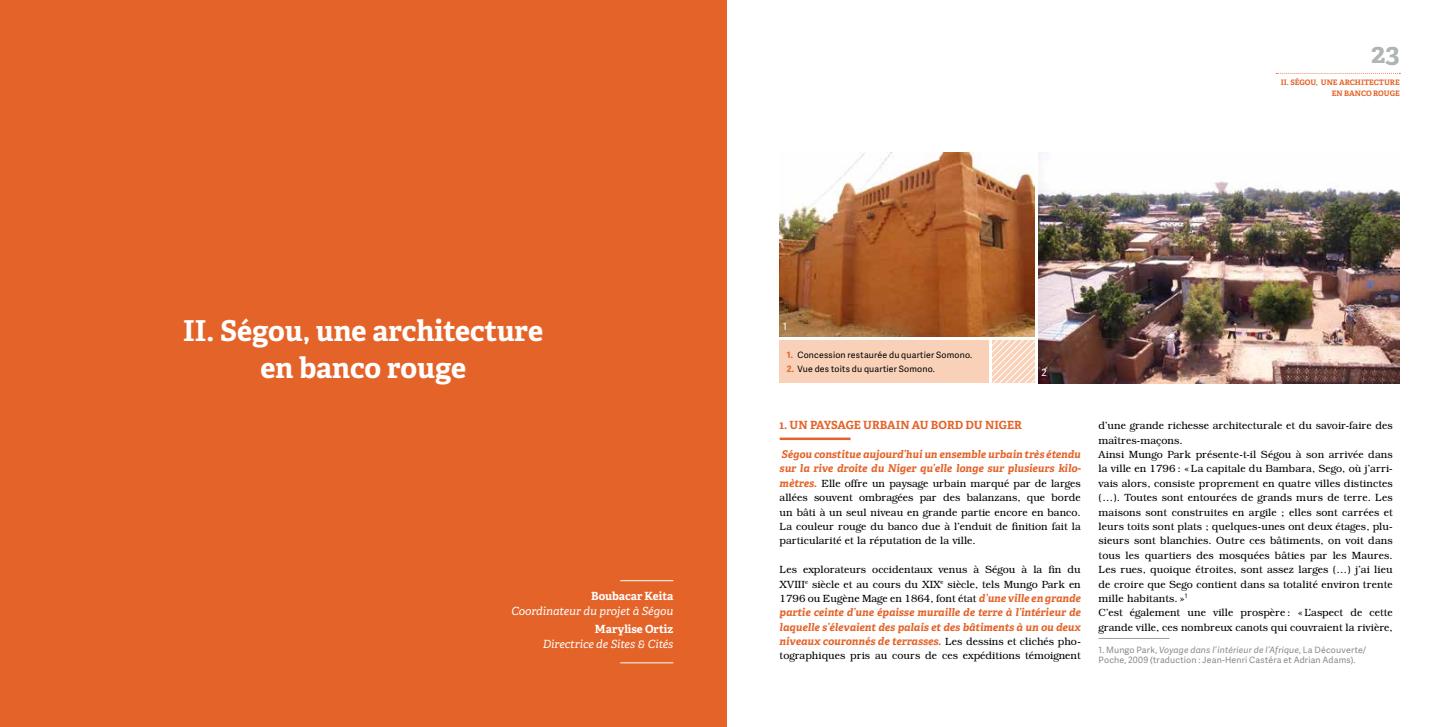
<style>
.page{position:relative;width:1453px;height:727px;background:#fff}
.page>*{position:absolute;margin:0;border:0;box-sizing:border-box;transform-origin:0 0}
.t1{font:700 28.75px/37.5px "Adelle Basic";letter-spacing:-.005em;color:#fff;text-align:center}
.t2{font:700 27.5px "Adelle Basic";color:#b1b4b4}
.t3{font:italic 11.25px "Adelle Basic";color:#fff}
.t4{font:700 11.25px "Adelle Basic";color:#e46329}
.t5{font:700 11.25px "Adelle Basic";color:#fff}
.t6{font:300 10.62px/14.4px "Bookman IT Cby BT";letter-spacing:.005em;color:#000;text-align:justify}
.t7{font:italic 700 10.62px/14.4px "Adelle Basic";color:#e46329}
.t8{font:10px "Adelle Sans";color:#fff}
.t9{font:8.75px/10.5px "Adelle Sans";letter-spacing:.02em;color:#878988}
.t10{font:8.75px "Adelle Sans";letter-spacing:.02em;color:#000}
.t11{font:700 7.5px/11.2px "Adelle Basic";color:#e46329;text-align:right}
.s1{font-weight:700;color:#e46329}
.s2{font-family:"Adelle Basic";font-weight:700;font-style:italic;color:#e46329}
.s3{font-family:"Bookman IT Cby BT";font-weight:300;font-style:normal;color:#000}
.s4{font-style:italic}
</style>
<div class="page">
<div style="left:0;top:0;width:726px;height:726px;background:#e46329"></div>
<img style="left:780px;top:152px;width:255px;height:185px">
<img style="left:1038px;top:152px;width:362px;height:231px">
<svg style="left:1276px;top:73px;width:124px;height:1px"></svg>
<hr style="left:780px;top:437px;width:70px;height:3px;background:#e46329">
<svg style="left:992px;top:340px;width:43px;height:43px"></svg>
<div style="left:780px;top:340px;width:209px;height:43px;background:#f8d1b8"></div>
<hr style="left:1098px;top:637px;width:71px;height:1px;background:#9d9e9e">
<hr style="left:620px;top:580px;width:53px;height:1px;background:#fff">
<hr style="left:620px;top:662px;width:53px;height:1px;background:#fff">
<h1 class="t1" style="left:183px;top:312px;width:361px">II. Ségou, une architecture en banco rouge</h1>
<p class="t5" style="left:591px;top:588px;width:84px">Boubacar Keita</p>
<p class="t3" style="left:511px;top:603px;width:163px">Coordinateur du projet à Ségou</p>
<p class="t5" style="left:595px;top:621px;width:80px">Marylise Ortiz</p>
<p class="t3" style="left:543px;top:637px;width:132px">Directrice de Sites &amp; Cités</p>
<h2 class="t2" style="left:1371px;top:36px;width:30px">23</h2>
<p class="t11" style="left:1281px;top:77px;width:121px">II. SÉGOU, UNE ARCHITECTURE<br>EN BANCO ROUGE</p>
<p class="t8" style="left:783px;top:319px;width:6px">1</p>
<p class="t10" style="left:787px;top:348px;width:187px"><span class="s1">1.</span> Concession restaurée du quartier Somono.</p>
<p class="t10" style="left:787px;top:362px;width:150px"><span class="s1">2.</span> Vue des toits du quartier Somono.</p>
<p class="t8" style="left:1041px;top:365px;width:7px">2</p>
<p class="t4" style="left:780px;top:418px;width:244px">1. UN PAYSAGE URBAIN AU BORD DU NIGER</p>
<p class="t7" style="left:780px;top:447px;width:303px">Ségou constitue aujourd’hui un ensemble urbain très étendu sur la rive droite du Niger qu’elle longe sur plusieurs kilo-</p>
<p class="t6" style="left:780px;top:476px;width:303px"><span class="s2">mètres.</span> Elle offre un paysage urbain marqué par de larges allées souvent ombragées par des balanzans, que borde un bâti à un seul niveau en grande partie encore en banco.<br>La couleur rouge du banco due à l’enduit de finition fait la particularité et la réputation de la ville.</p>
<p class="t6" style="left:780px;top:562px;width:303px">Les explorateurs occidentaux venus à Ségou à la fin du XVIII<sup>e</sup> siècle et au cours du XIX<sup>e</sup> siècle, tels Mungo Park en 1796 ou Eugène Mage en 1864, font état <span class="s2">d’une ville en grande</span></p>
<p class="t7" style="left:780px;top:605px;width:303px;text-align:justify">partie ceinte d’une épaisse muraille de terre à l’intérieur de laquelle s’élevaient des palais et des bâtiments à un ou deux niveaux couronnés de terrasses. <span class="s3">Les dessins et clichés pho-</span></p>
<p class="t6" style="left:780px;top:648px;width:303px">tographiques pris au cours de ces expéditions témoignent</p>
<p class="t6" style="left:1098px;top:418px;width:296px;text-align:left">d’une grande richesse architecturale et du savoir-faire des maîtres-maçons.<br>Ainsi Mungo Park présente-t-il Ségou à son arrivée dans la ville en 1796 : « La capitale du Bambara, Sego, où j’arri&shy;vais alors, consiste proprement en quatre villes distinctes (…). Toutes sont entourées de grands murs de terre. Les maisons sont construites en argile ; elles sont carrées et leurs toits sont plats ; quelques-unes ont deux étages, plu&shy;sieurs sont blanchies. Outre ces bâtiments, on voit dans tous les quartiers des mosquées bâties par les Maures.<br>Les rues, quoique étroites, sont assez larges (…) j’ai lieu de croire que Sego contient dans sa totalité environ trente mille habitants. »<sup>1<br></sup>C’est également une ville prospère : « L’aspect de cette grande ville, ces nombreux canots qui couvraient la rivière,</p>
<p class="t9" style="left:1098px;top:643px;width:269px">1. Mungo Park, <span class="s4">Voyage dans l’intérieur de l’Afrique</span>, La Découverte/<br>Poche, 2009 (traduction : Jean-Henri Castéra et Adrian Adams).</p>
</div>
